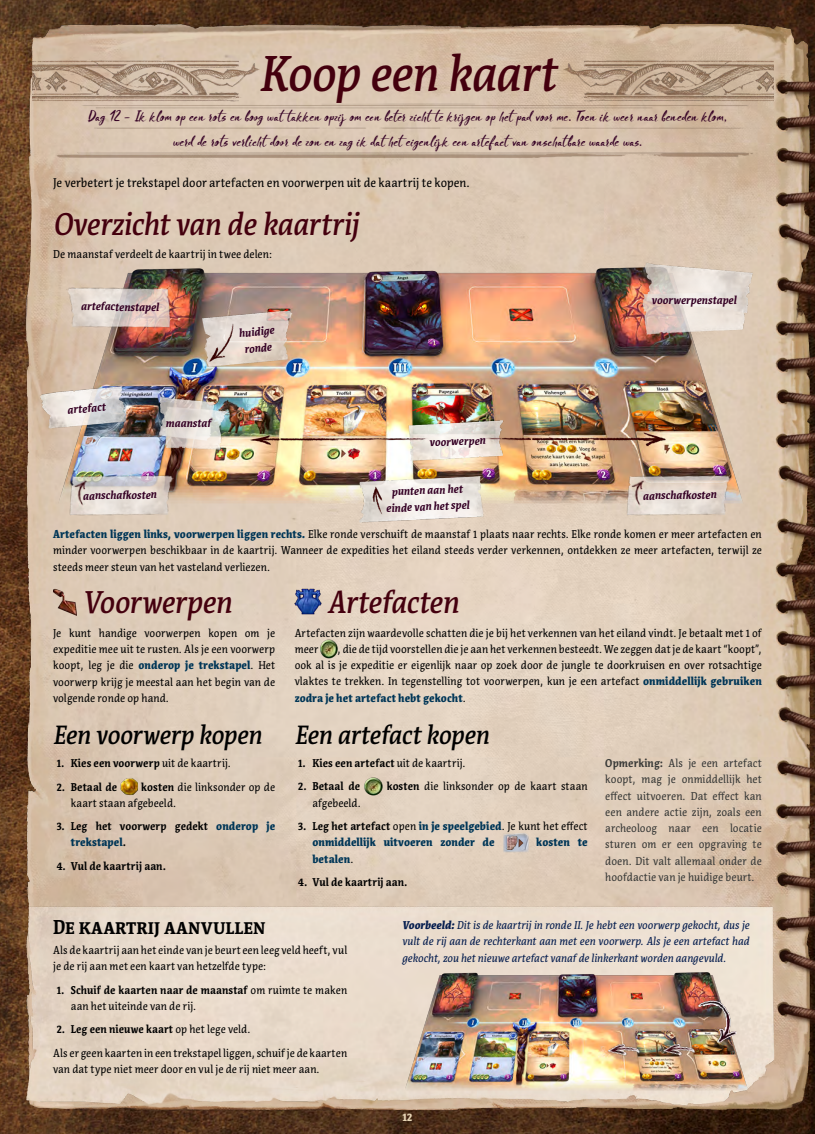
<style>
.page{position:relative;width:815px;height:1134px;background:#fff}
.page>*{position:absolute;margin:0;border:0;box-sizing:border-box;transform-origin:0 0}
.t1{font:italic 500 50px "Acuta";letter-spacing:-.025em;color:#44000e;scale:.9 1}
.t2{font:italic 500 31.25px "Acuta";letter-spacing:-.015em;color:#44000e;scale:.9 1}
.t3{font:italic 500 26.25px "Acuta";letter-spacing:-.015em;color:#000;scale:.9 1}
.t4{font:700 20px "Acuta";color:#000;scale:.9 1}
.t5{font:12.5px/25px "Blooms";letter-spacing:.02em;color:#340024;text-align:center}
.t6{font:12.5px "Acuta";color:#000;scale:.9 1}
.t7{font:11.25px/16.2px "Acuta";letter-spacing:.005em;color:#000;scale:.9 1}
.t8{font:11.25px/16.2px "Acuta";letter-spacing:.005em;color:#383937;text-align:justify;scale:.9 1}
.t9{font:italic 11.25px/16.2px "Acuta";color:#061e4f;text-align:justify;scale:.9 1}
.t10{font:700 11.25px/16.2px "Acuta";letter-spacing:.005em;color:#000;scale:.9 1}
.t11{font:italic 700 11.25px/16.2px "Acuta";color:#340024;text-align:center;scale:.9 1}
.t12{font:900 11.25px/16.2px "Acuta";letter-spacing:.005em;color:#003657;scale:.9 1}
.t13{font:900 11.25px "Acuta";color:#e7d5b5;scale:.9 1}
.s1{font-weight:900;color:#003657}
.s2{font-weight:400}
.s3{font-weight:700}
.s4{font-weight:700;color:#000}
.s5{font-weight:400;color:#000}
.s6{font-weight:900}
</style>
<div class="page">
<img style="left:0;top:0;width:815px;height:1134px">
<img style="left:40px;top:130px;width:717px;height:399px">
<img style="left:16px;top:905px;width:759px;height:222px">
<img style="left:57px;top:101px;width:706px;height:106px">
<img style="left:33px;top:60px;width:226px;height:42px">
<img style="left:563px;top:60px;width:211px;height:42px">
<img style="left:200px;top:311px;width:92px;height:56px">
<img style="left:251px;top:420px;width:415px;height:40px">
<img style="left:642px;top:262px;width:111px;height:92px">
<img style="left:158px;top:397px;width:73px;height:58px">
<img style="left:39px;top:387px;width:87px;height:42px">
<img style="left:67px;top:469px;width:109px;height:52px">
<img style="left:624px;top:469px;width:109px;height:52px">
<img style="left:203px;top:312px;width:37px;height:60px">
<img style="left:397px;top:476px;width:87px;height:47px">
<img style="left:63px;top:282px;width:109px;height:52px">
<img style="left:396px;top:903px;width:358px;height:200px">
<img style="left:699px;top:991px;width:37px;height:60px">
<img style="left:655px;top:1025px;width:56px;height:52px">
<img style="left:588px;top:1025px;width:67px;height:52px">
<img style="left:789px;top:774px;width:26px;height:170px">
<img style="left:53px;top:587px;width:24px;height:29px">
<img style="left:121px;top:777px;width:17px;height:19px">
<img style="left:295px;top:587px;width:27px;height:29px">
<img style="left:320px;top:639px;width:18px;height:20px">
<img style="left:365px;top:776px;width:17px;height:20px">
<img style="left:503px;top:830px;width:26px;height:23px">
<img style="left:507px;top:836px;width:10px;height:14px">
<img style="left:519px;top:836px;width:4px;height:14px">
<img style="left:359px;top:469px;width:38px;height:60px">
<h1 class="t1" style="left:259px;top:43px;width:331px">Koop een kaart</h1>
<p class="t5" style="left:88px;top:104px;width:639px">Dag 12 – Ik klom op een rots en boog wat takken opzij om een beter zicht te krijgen op het pad voor me. Toen ik weer naar beneden klom, werd de rots verlicht door de zon en zag ik dat het eigenlijk een artefact van onschatbare waarde was.</p>
<p class="t6" style="left:53px;top:175px;width:464px">Je verbetert je trekstapel door artefacten en voorwerpen uit de kaartrij te kopen.</p>
<h2 class="t2" style="left:53px;top:205px;width:341px">Overzicht van de kaartrij</h2>
<p class="t7" style="left:53px;top:246px;width:245px">De maanstaf verdeelt de kaartrij in twee delen:</p>
<p class="t11" style="left:81px;top:298px;width:89px;rotate:1deg">artefactenstapel</p>
<p class="t11" style="left:67px;top:402px;width:44px;rotate:-4deg">artefact</p>
<p class="t11" style="left:166px;top:415px;width:52px">maanstaf</p>
<p class="t11" style="left:238px;top:325px;width:41px;rotate:-5deg">huidige ronde</p>
<p class="t11" style="left:429px;top:434px;width:64px;rotate:-2deg">voorwerpen</p>
<p class="t11" style="left:652px;top:292px;width:96px">voorwerpenstapel</p>
<p class="t11" style="left:385px;top:484px;width:94px;rotate:-2deg">punten aan het einde van het spel</p>
<p class="t11" style="left:83px;top:488px;width:84px;rotate:-1deg">aanschafk osten</p>
<p class="t11" style="left:643px;top:488px;width:84px;rotate:-1deg">aanschafk osten</p>
<p class="t7" style="left:53px;top:526px;width:789px;text-align:justify"><span class="s1">Artefacten liggen links, voorwerpen liggen rechts.</span> Elke ronde verschuift de maanstaf 1 plaats naar rechts. Elke ronde komen er meer artefacten en minder voorwerpen beschikbaar in de kaartrij. Wanneer de expedities het eiland steeds verder verkennen, ontdekken ze meer artefacten, terwijl ze steeds meer steun van het vasteland verliezen.</p>
<h2 class="t2" style="left:83px;top:584px;width:167px">Voorwerpen</h2>
<p class="t7" style="left:53px;top:625px;width:248px;text-align:justify">Je kunt handige voorwerpen kopen om je expeditie mee uit te rusten. Als je een voorwerp koopt, leg je die <span class="s1">onderop je trekstapel</span>. Het voorwerp krijg je meestal aan het begin van de volgende ronde op hand.</p>
<h3 class="t3" style="left:53px;top:719px;width:233px">Een voorwerp kopen</h3>
<p class="t10" style="left:57px;top:755px;width:195px">1. Kies een voorwerp <span class="s2">uit de kaartrij.</span></p>
<p class="t10" style="left:57px;top:778px;width:69px">2. Betaal de</p>
<p class="t7" style="left:71px;top:778px;width:229px;text-indent:70px"><span class="s3">kosten</span> die linksonder op de kaart staan afgebeeld.</p>
<p class="t10" style="left:71px;top:818px;width:229px;text-indent:-14px">3. Leg het voorwerp gedekt <span class="s1">onderop je trekstapel</span>.</p>
<p class="t10" style="left:57px;top:858px;width:123px">4. Vul de kaartrij aan.</p>
<h2 class="t2" style="left:327px;top:584px;width:147px">Artefacten</h2>
<p class="t7" style="left:295px;top:625px;width:521px">Artefacten zijn waardevolle schatten die je bij het verkennen van het eiland vindt. Je betaalt met 1 of meer</p>
<p class="t7" style="left:295px;top:641px;width:521px;text-align:justify;text-indent:43px">, die de tijd voorstellen die je aan het verkennen besteedt. We zeggen dat je de kaart “koopt”, ook al is je expeditie er eigenlijk naar op zoek door de jungle te doorkruisen en over rotsachtige vlaktes te trekken. In tegenstelling tot voorwerpen, kun je een artefact <span class="s1">onmiddellijk gebruiken zodra je het artefact hebt gekocht</span>.</p>
<h3 class="t3" style="left:295px;top:719px;width:217px">Een artefact kopen</h3>
<p class="t10" style="left:298px;top:755px;width:187px">1. Kies een artefact <span class="s2">uit de kaartrij.</span></p>
<p class="t10" style="left:298px;top:778px;width:70px">2. Betaal de</p>
<p class="t7" style="left:387px;top:778px;width:225px"><span class="s3">kosten</span> die linksonder op de kaart staan</p>
<p class="t7" style="left:312px;top:795px;width:55px">afgebeeld.</p>
<p class="t12" style="left:312px;top:818px;width:307px;text-indent:-14px"><span class="s4">3. Leg het artefact</span> <span class="s5">open</span> in je speelgebied<span class="s5">. Je kunt het effect </span>onmiddellijk uitvoeren zonder de</p>
<p class="t8" style="left:605px;top:755px;width:175px"><span class="s3">Opmerking:</span> Als je een artefact koopt, mag je onmiddellijk het effect uitvoeren. Dat effect kan een andere actie zijn, zoals een archeoloog naar een locatie sturen om er een opgraving te doen. Dit valt allemaal onder de hoofdactie van je huidige beurt.</p>
<p class="t12" style="left:536px;top:834px;width:59px">kosten te</p>
<p class="t12" style="left:312px;top:850px;width:47px">betalen<span class="s5">.</span></p>
<p class="t10" style="left:298px;top:874px;width:123px">4. Vul de kaartrij aan.</p>
<h3 class="t4" style="left:53px;top:915px;width:237px">De kaartrij aanvullen</h3>
<p class="t7" style="left:53px;top:942px;width:328px">Als de kaartrij aan het einde van je beurt een leeg veld heeft, vul je de rij aan met een kaart van hetzelfde type:</p>
<p class="t7" style="left:71px;top:982px;width:309px;text-indent:-14px"><span class="s3">1. Schuif de kaarten naar de maanstaf</span> om ruimte te maken aan het uiteinde van de rij.</p>
<p class="t7" style="left:53px;top:1018px;width:328px;line-height:23.4px;text-indent:4px"><span class="s3">2. Leg een nieuwe kaart</span> op het lege veld.<br>Als er geen kaarten in een trekstapel liggen, schuif je de kaarten</p>
<p class="t7" style="left:53px;top:1061px;width:298px">van dat type niet meer door en vul je de rij niet meer aan.</p>
<p class="t9" style="left:402px;top:917px;width:387px"><span class="s6">Voorbeeld:</span> Dit is de kaartrij in ronde II. Je hebt een voorwerp gekocht, dus je vult de rij aan de rechterkant aan met een voorwerp. Als je een artefact had gekocht, zou het nieuwe artefact vanaf de linkerkant worden aangevuld.</p>
<p class="t13" style="left:403px;top:1110px;width:12px">12</p>
</div>
